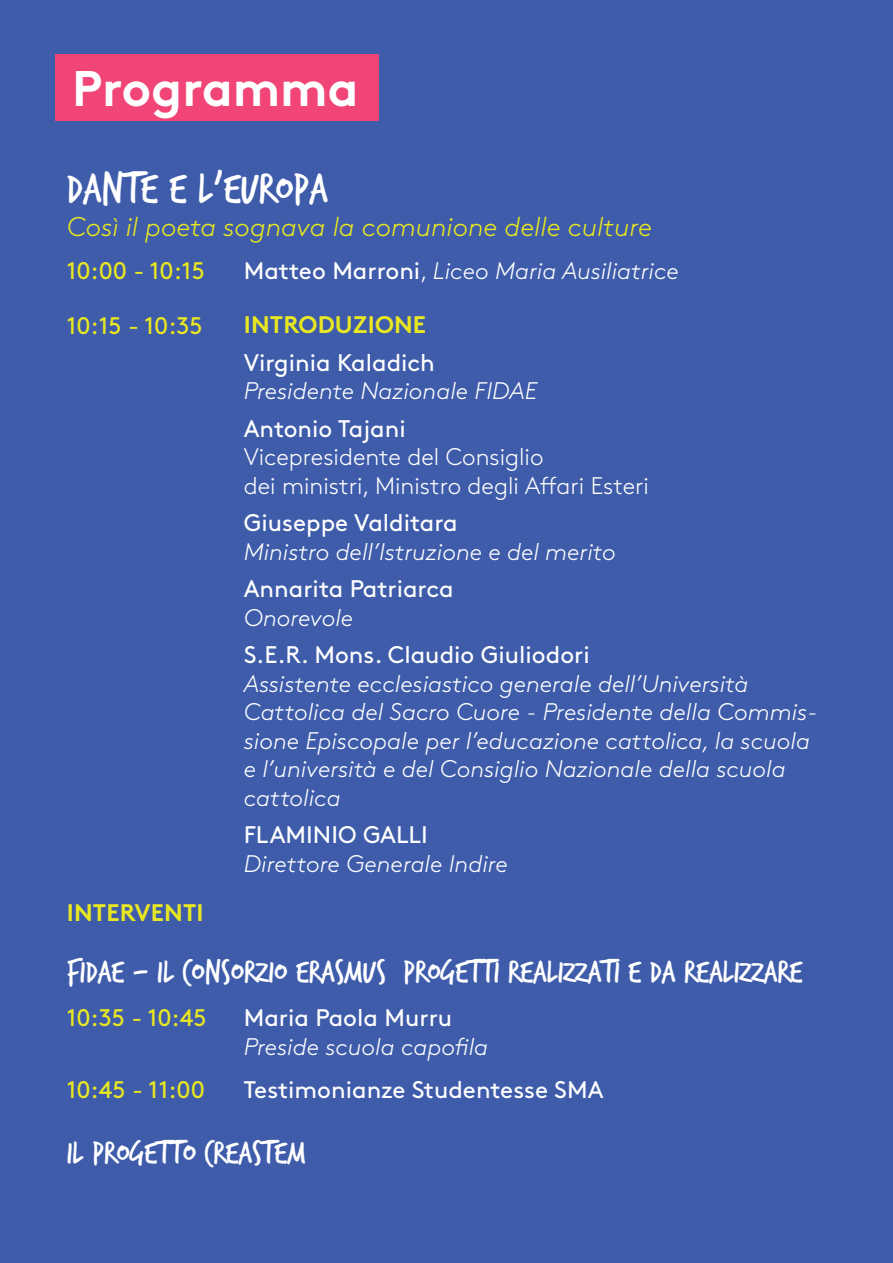
<style>
.page{position:relative;width:893px;height:1263px;background:#3e5caa}
.page>*{position:absolute;margin:0;border:0;box-sizing:border-box;transform-origin:0 0}
.t1{font:700 49.95px "Brown";color:#fff}
.t2{font:46.5px "Trash Hand";color:#fff}
.t3{font:34.5px "Trash Hand";color:#fff}
.t4{font:italic 300 27px "Brown";color:#e9e721}
.t5{font:italic 300 24px/28.5px "Brown";color:#fff}
.t6{font:24px "Brown";color:#fff}
.t7{font:300 24px/28.5px "Brown";color:#fff}
.t8{font:24px "Brown";color:#e9e721}
.t9{font:700 24px "Brown";letter-spacing:.005em;color:#e9e721}
.s1{font-weight:400;font-style:normal}
.s2{font-style:normal}
</style>
<div class="page">
<div style="left:55px;top:54px;width:323px;height:67px;background:#f04576"></div>
<h1 class="t1" style="left:72px;top:48px;width:288px">Programma</h1>
<h2 class="t2" style="left:67px;top:166px;width:263px">DANTE E L’EUROPA</h2>
<p class="t4" style="left:67px;top:206px;width:587px">Così il poeta sognava la comunione delle culture</p>
<p class="t8" style="left:67px;top:252px;width:140px">10:00 - 10:15</p>
<p class="t5" style="left:244px;top:255px;width:437px"><span class="s1">Matteo Marroni</span><span class="s2">,</span> Liceo Maria Ausiliatrice</p>
<p class="t8" style="left:67px;top:308px;width:137px">10:15 - 10:35</p>
<p class="t9" style="left:244px;top:306px;width:184px">INTRODUZIONE</p>
<p class="t6" style="left:244px;top:344px;width:193px">Virginia Kaladich</p>
<p class="t5" style="left:244px;top:375px;width:295px">Presidente Nazionale FIDAE</p>
<p class="t6" style="left:244px;top:410px;width:163px">Antonio Tajani</p>
<p class="t7" style="left:244px;top:441px;width:407px">Vicepresidente del Consiglio<br>dei ministri, Ministro degli Affari Esteri</p>
<p class="t6" style="left:244px;top:505px;width:215px">Giuseppe Valditara</p>
<p class="t5" style="left:244px;top:536px;width:373px">Ministro dell’Istruzione e del merito</p>
<p class="t6" style="left:244px;top:571px;width:211px">Annarita Patriarca</p>
<p class="t5" style="left:244px;top:602px;width:111px">Onorevole</p>
<p class="t6" style="left:244px;top:637px;width:347px">S.E.R. Mons. Claudio Giuliodori</p>
<p class="t5" style="left:244px;top:668px;width:575px">Assistente ecclesiastico generale dell’Università Cattolica del Sacro Cuore - Presidente della Commis&shy;sione Episcopale per l’educazione cattolica, la scuola e l’università e del Consiglio Nazionale della scuola cattolica</p>
<p class="t6" style="left:244px;top:817px;width:186px">FLAMINIO GALLI</p>
<p class="t5" style="left:244px;top:847px;width:266px">Direttore Generale Indire</p>
<p class="t9" style="left:67px;top:893px;width:138px">INTERVENTI</p>
<h3 class="t3" style="left:67px;top:955px;width:737px">FIDAE - IL CONSORZIO ERASMUS+ PROGETTI REALIZZATI E DA REALIZZARE</h3>
<p class="t8" style="left:67px;top:999px;width:141px">10:35 - 10:45</p>
<p class="t6" style="left:244px;top:999px;width:210px">Maria Paola Murru</p>
<p class="t5" style="left:244px;top:1030px;width:246px">Preside scuola capofila</p>
<p class="t8" style="left:67px;top:1071px;width:140px">10:45 - 11:00</p>
<p class="t6" style="left:244px;top:1071px;width:361px">Testimonianze Studentesse SMA</p>
<h3 class="t3" style="left:67px;top:1135px;width:240px">IL PROGETTO CREASTEM</h3>
</div>
